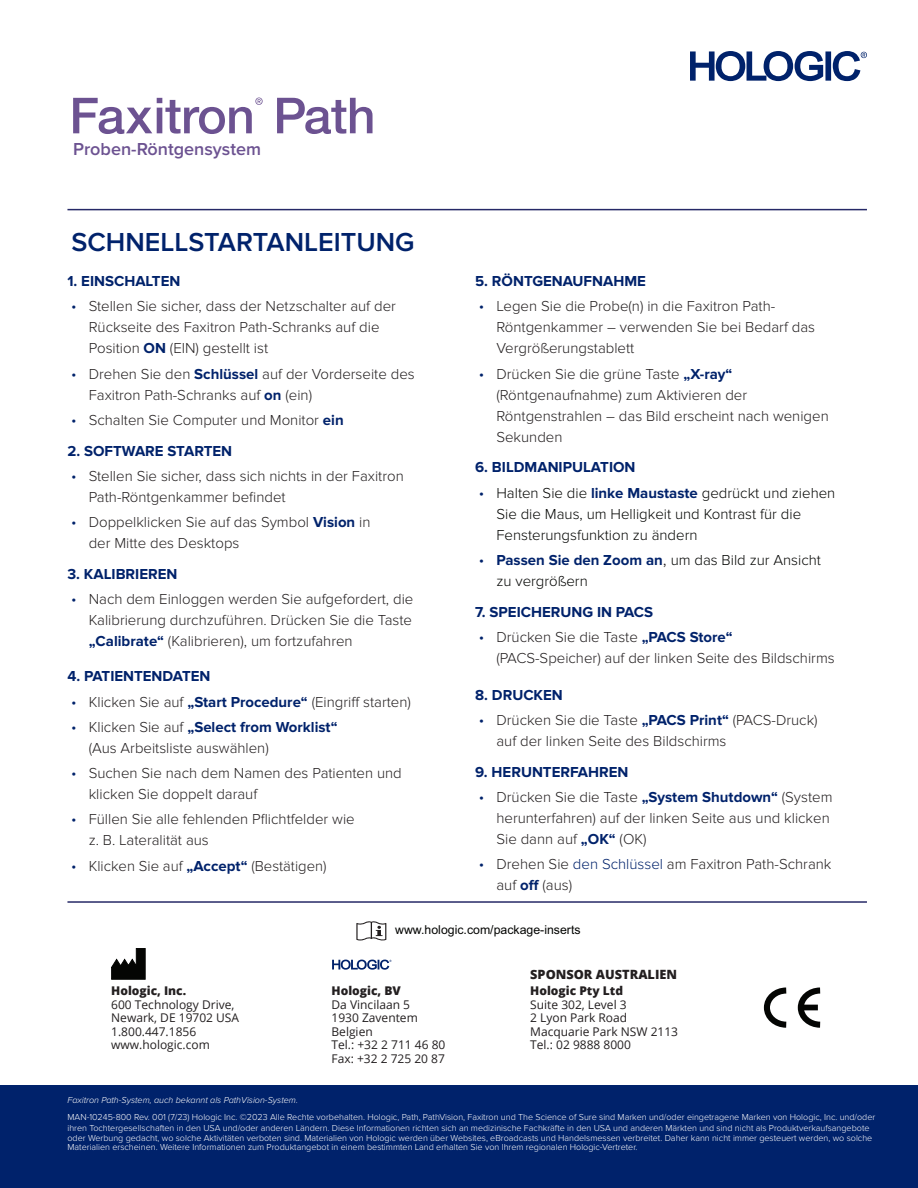
<style>
.page{position:relative;width:918px;height:1188px;background:#fff}
.page>*{position:absolute;margin:0;border:0;box-sizing:border-box;transform-origin:0 0}
.t1{font:600 27px "Proxima Nova";color:#00226b}
.t2{font:600 18px "Proxima Nova";color:#6c5291}
.t3{font:300 15px/21px "Proxima Nova";color:#231f20}
.t4{font:300 15px/21px "Proxima Nova";color:#040503}
.t5{font:700 15px "Proxima Nova";color:#00226b}
.t6{font:800 12.75px "Open Sans";color:#231f20}
.t7{font:12.3px "Arial";color:#040503}
.t8{font:12px/13.5px "Open Sans";color:#231f20}
.t9{font:800 12px "Open Sans";color:#231f20}
.t10{font:300 9px/10.1px "Proxima Nova";color:#fff}
.t11{font:italic 300 9px "Proxima Nova";color:#fff}
.s1{font-family:"Myriad Pro";font-weight:400;color:#00226b}
.s2{font-weight:700;color:#00226b}
.s3{font-size:18px;color:#231f20}
.s4{color:#00226b}
</style>
<div class="page">
<svg style="left:277px;top:98px;width:96px;height:36px"></svg>
<svg style="left:73px;top:98px;width:190px;height:36px"></svg>
<hr style="left:67px;top:209px;width:800px;height:1px;background:#262967">
<div style="left:0;top:1086px;width:918px;height:102px;background:#00226b"></div>
<hr style="left:67px;top:901px;width:800px;height:2px;background:#262967">
<svg style="left:356px;top:921px;width:30px;height:20px"></svg>
<svg style="left:111px;top:948px;width:34px;height:31px"></svg>
<svg style="left:332px;top:960px;width:59px;height:10px"></svg>
<svg style="left:764px;top:987px;width:57px;height:41px"></svg>
<div style="left:802px;top:1005px;width:16px;height:5px;background:#040503"></div>
<svg style="left:690px;top:51px;width:177px;height:30px"></svg>
<p class="t2" style="left:73px;top:139px;width:190px">Proben-Röntgensystem</p>
<h1 class="t1" style="left:71px;top:227px;width:345px">SCHNELLSTARTANLEITUNG</h1>
<p class="t5" style="left:67px;top:273px;width:114px">1. EINSCHALTEN</p>
<p class="t3" style="left:89px;top:296px;width:309px;text-indent:-17px"><span class="s1">•</span> Stellen Sie sicher, dass der Netzschalter auf der<br>Rückseite des Faxitron Path-Schranks auf die<br>Position <span class="s2">ON</span> (EIN) gestellt ist</p>
<p class="t3" style="left:89px;top:363px;width:328px;text-indent:-17px"><span class="s1">•</span> Drehen Sie den <span class="s2">Schlüssel</span> auf der Vorderseite des<br>Faxitron Path-Schranks auf <span class="s2">on</span> (ein)</p>
<p class="t3" style="left:72px;top:410px;width:274px"><span class="s1">•</span> Schalten Sie Computer und Monitor <span class="s2">ein</span></p>
<p class="t5" style="left:67px;top:442px;width:166px">2. SOFTWARE STARTEN</p>
<p class="t3" style="left:89px;top:466px;width:317px;text-indent:-17px"><span class="s1">•</span> Stellen Sie sicher, dass sich nichts in der Faxitron<br>Path-Röntgenkammer befindet</p>
<p class="t3" style="left:89px;top:512px;width:283px;text-indent:-17px"><span class="s1">•</span> Doppelklicken Sie auf das Symbol <span class="s2">Vision</span> in der Mitte des Desktops</p>
<p class="t5" style="left:67px;top:565px;width:112px">3. KALIBRIEREN</p>
<p class="t3" style="left:89px;top:589px;width:326px;text-align:justify;text-indent:-17px"><span class="s1">•</span> Nach dem Einloggen werden Sie aufgefordert, die Kalibrierung durchzuführen. Drücken Sie die Taste <span class="s2">„Calibrate“</span> (Kalibrieren), um fortzufahren</p>
<p class="t5" style="left:67px;top:668px;width:145px">4. PATIENTENDATEN</p>
<p class="t3" style="left:72px;top:691px;width:341px"><span class="s1">•</span> Klicken Sie auf <span class="s2">„Start Procedure“</span> (Eingriff starten)</p>
<p class="t3" style="left:89px;top:717px;width:250px;text-indent:-17px"><span class="s1">•</span> Klicken Sie auf <span class="s2">„Select from Worklist“ </span>(Aus Arbeitsliste auswählen)</p>
<p class="t3" style="left:89px;top:763px;width:315px;text-indent:-17px"><span class="s1">•</span> Suchen Sie nach dem Namen des Patienten und klicken Sie doppelt darauf</p>
<p class="t3" style="left:89px;top:809px;width:268px;text-indent:-17px"><span class="s1">•</span> Füllen Sie alle fehlenden Pflichtfelder wie z. B. Lateralität aus</p>
<p class="t3" style="left:72px;top:855px;width:256px"><span class="s1">•</span> Klicken Sie auf <span class="s2">„Accept“</span> (Bestätigen)</p>
<p class="t5" style="left:475px;top:273px;width:172px">5. RÖNTGENAUFNAHME</p>
<p class="t3" style="left:496px;top:296px;width:320px;text-indent:-17px"><span class="s1">•</span> Legen Sie die Probe(n) in die Faxitron Path-<br>Röntgenkammer – verwenden Sie bei Bedarf das<br>Vergrößerungstablett</p>
<p class="t3" style="left:496px;top:363px;width:334px;text-indent:-17px"><span class="s1">•</span> Drücken Sie die grüne Taste <span class="s2">„X-ray“ </span>(Röntgenaufnahme) zum Aktivieren der Röntgenstrahlen – das Bild erscheint nach wenigen Sekunden</p>
<p class="t5" style="left:475px;top:459px;width:162px">6. BILDMANIPULATION</p>
<p class="t4" style="left:496px;top:482px;width:340px;text-indent:-17px"><span class="s1">•</span> Halten Sie die <span class="s2">linke Maustaste</span> gedrückt und ziehen<br>Sie die Maus, um Helligkeit und Kontrast für die<br>Fensterungsfunktion zu ändern</p>
<p class="t4" style="left:496px;top:550px;width:326px;text-indent:-17px"><span class="s1">•</span> <span class="s2">Passen Sie den Zoom an</span><span class="s3">,</span> um das Bild zur Ansicht zu vergrößern</p>
<p class="t5" style="left:475px;top:603px;width:180px">7. SPEICHERUNG IN PACS</p>
<p class="t3" style="left:496px;top:627px;width:340px;text-indent:-17px"><span class="s1">•</span> Drücken Sie die Taste <span class="s2">„PACS Store“ </span>(PACS-Speicher) auf der linken Seite des Bildschirms</p>
<p class="t5" style="left:475px;top:686px;width:89px">8. DRUCKEN</p>
<p class="t3" style="left:496px;top:710px;width:323px;text-indent:-17px"><span class="s1">•</span> Drücken Sie die Taste <span class="s2">„PACS Print“</span> (PACS-Druck) auf der linken Seite des Bildschirms</p>
<p class="t5" style="left:475px;top:763px;width:155px">9. HERUNTERFAHREN</p>
<p class="t3" style="left:496px;top:787px;width:338px;text-indent:-17px"><span class="s1">•</span> Drücken Sie die Taste <span class="s2">„System Shutdown“</span> (System herunterfahren) auf der linken Seite aus und klicken<br>Sie dann auf <span class="s2">„OK“</span> (OK)</p>
<p class="t3" style="left:496px;top:854px;width:337px;text-indent:-17px"><span class="s1">•</span> Drehen Sie <span class="s4">den Schlüssel</span> am Faxitron Path-Schrank auf <span class="s2">off</span> (aus)</p>
<p class="t7" style="left:395px;top:921px;width:187px">www.hologic.com/package-inserts</p>
<p class="t9" style="left:111px;top:982px;width:76px">Hologic, Inc.</p>
<p class="t8" style="left:111px;top:997px;width:129px">600 Technology Drive,<br>Newark, DE 19702 USA<br>1.800.447.1856 www.hologic.com</p>
<p class="t11" style="left:67px;top:1095px;width:232px">Faxitron Path-System, auch bekannt als PathVision-System.</p>
<p class="t9" style="left:332px;top:982px;width:71px">Hologic, BV</p>
<p class="t8" style="left:332px;top:997px;width:115px">Da Vincilaan 5<br>1930 Zaventem<br>Belgien<br>Tel.: +32 2 711 46 80<br>Fax: +32 2 725 20 87</p>
<p class="t6" style="left:530px;top:965px;width:148px">SPONSOR AUSTRALIEN</p>
<p class="t9" style="left:530px;top:982px;width:94px">Hologic Pty Ltd</p>
<p class="t8" style="left:530px;top:997px;width:149px">Suite 302, Level 3<br>2 Lyon Park Road<br>Macquarie Park NSW 2113<br>Tel.: 02 9888 8000</p>
<p class="t10" style="left:67px;top:1112px;width:809px">MAN-10245-800 Rev. 001 (7/23) Hologic Inc. ©2023 Alle Rechte vorbehalten. Hologic, Path, PathVision, Faxitron und The Science of Sure sind Marken und/oder eingetragene Marken von Hologic, Inc. und/oder ihren Tochtergesellschaften in den USA und/oder anderen Ländern. Diese Informationen richten sich an medizinische Fachkräfte in den USA und anderen Märkten und sind nicht als Produktverkaufsangebote oder Werbung gedacht, wo solche Aktivitäten verboten sind. Materialien von Hologic werden über Websites, eBroadcasts und Handelsmessen verbreitet. Daher kann nicht immer gesteuert werden, wo solche Materialien erscheinen. Weitere Informationen zum Produktangebot in einem bestimmten Land erhalten Sie von Ihrem regionalen Hologic-Vertreter.</p>
</div>
